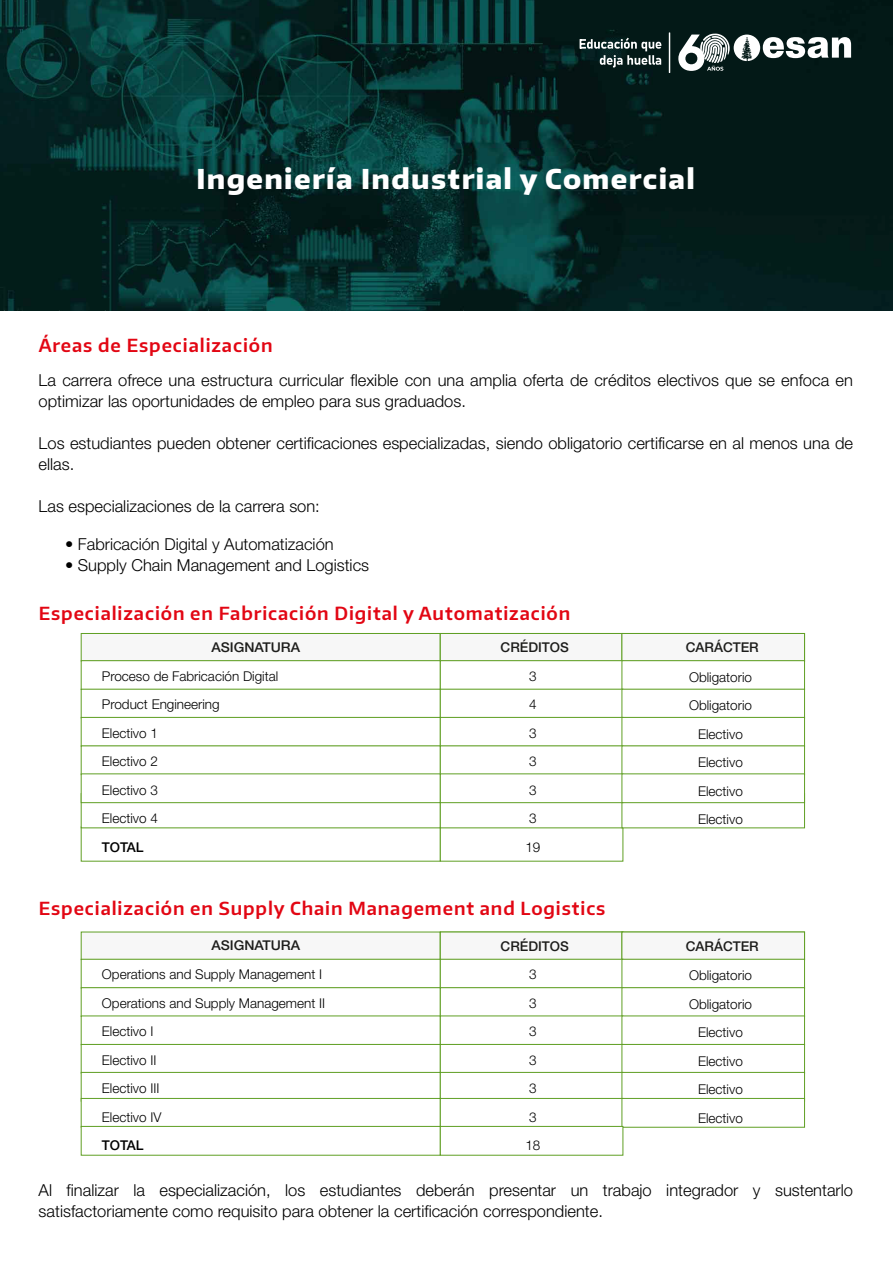
<style>
.page{position:relative;width:893px;height:1263px;background:#fff}
.page>*{position:absolute;margin:0;border:0;box-sizing:border-box;transform-origin:0 0}
.t1{font:800 27.3px "Encode Sans Normal";letter-spacing:.05em;color:#fff}
.t2{font:600 18px "Encode Sans Normal";letter-spacing:.05em;color:#e20613}
.t3{font:300 16.5px/21px "Helvetica Neue";color:#000}
.t4{font:300 13.5px/28.5px "Helvetica Neue";color:#000}
.t5{font:500 13.5px "Helvetica Neue";color:#1d1d1b}
.t6{font:500 13.5px "Helvetica Neue";color:#1d1d1b;scale:1.04 1}
.t7{font:500 13.5px "Helvetica Neue";color:#000}
</style>
<div class="page">
<img style="left:0;top:0;width:893px;height:310px">
<svg style="left:678px;top:34px;width:173px;height:37px"></svg>
<hr style="left:669px;top:32px;width:1px;height:41px;background:#fff">
<svg style="left:580px;top:38px;width:81px;height:29px;background:#425554"></svg>
<div style="left:81px;top:633px;width:360px;height:28px;background:#f7f7f7;border:1px solid #609f24"></div>
<div style="left:440px;top:633px;width:183px;height:28px;background:#f7f7f7;border:1px solid #609f24"></div>
<div style="left:621px;top:633px;width:184px;height:28px;background:#f7f7f7;border:1px solid #609f24"></div>
<div style="left:81px;top:660px;width:360px;height:30px;background:#fff;border:1px solid #609f24"></div>
<div style="left:440px;top:660px;width:183px;height:30px;background:#fff;border:1px solid #609f24"></div>
<div style="left:621px;top:660px;width:184px;height:30px;background:#fff;border:1px solid #609f24"></div>
<div style="left:81px;top:689px;width:360px;height:29px;background:#fff;border:1px solid #609f24"></div>
<div style="left:440px;top:689px;width:183px;height:29px;background:#fff;border:1px solid #609f24"></div>
<div style="left:621px;top:689px;width:184px;height:29px;background:#fff;border:1px solid #609f24"></div>
<div style="left:81px;top:717px;width:360px;height:29px;background:#fff;border:1px solid #609f24"></div>
<div style="left:440px;top:717px;width:183px;height:29px;background:#fff;border:1px solid #609f24"></div>
<div style="left:621px;top:717px;width:184px;height:29px;background:#fff;border:1px solid #609f24"></div>
<div style="left:81px;top:745px;width:360px;height:30px;background:#fff"></div>
<div style="left:440px;top:745px;width:183px;height:30px;background:#fff"></div>
<div style="left:621px;top:745px;width:184px;height:30px;background:#fff"></div>
<div style="left:81px;top:773px;width:360px;height:30px;background:#fff;border:1px solid #609f24"></div>
<div style="left:440px;top:773px;width:183px;height:30px;background:#fff;border:1px solid #609f24"></div>
<div style="left:621px;top:773px;width:184px;height:30px;background:#fff;border:1px solid #609f24"></div>
<div style="left:81px;top:932px;width:360px;height:28px;background:#f7f7f7"></div>
<div style="left:440px;top:932px;width:183px;height:28px;background:#f7f7f7"></div>
<div style="left:621px;top:932px;width:184px;height:28px;background:#f7f7f7"></div>
<div style="left:81px;top:959px;width:360px;height:29px;background:#fff;border:1px solid #609f24"></div>
<div style="left:440px;top:959px;width:183px;height:29px;background:#fff;border:1px solid #609f24"></div>
<div style="left:621px;top:959px;width:184px;height:29px;background:#fff;border:1px solid #609f24"></div>
<div style="left:81px;top:987px;width:360px;height:30px;background:#fff;border:1px solid #609f24"></div>
<div style="left:440px;top:987px;width:183px;height:30px;background:#fff;border:1px solid #609f24"></div>
<div style="left:621px;top:987px;width:184px;height:30px;background:#fff;border:1px solid #609f24"></div>
<div style="left:81px;top:1015px;width:360px;height:30px;background:#fff"></div>
<div style="left:440px;top:1015px;width:183px;height:30px;background:#fff"></div>
<div style="left:621px;top:1015px;width:184px;height:30px;background:#fff"></div>
<div style="left:81px;top:1044px;width:360px;height:29px;background:#fff;border:1px solid #609f24"></div>
<div style="left:440px;top:1044px;width:183px;height:29px;background:#fff;border:1px solid #609f24"></div>
<div style="left:621px;top:1044px;width:184px;height:29px;background:#fff;border:1px solid #609f24"></div>
<div style="left:81px;top:1072px;width:360px;height:29px;background:#fff;border:1px solid #609f24"></div>
<div style="left:440px;top:1072px;width:183px;height:29px;background:#fff;border:1px solid #609f24"></div>
<div style="left:621px;top:1072px;width:184px;height:29px;background:#fff;border:1px solid #609f24"></div>
<div style="left:81px;top:1098px;width:360px;height:29px;background:#fff;border:1px solid #609f24"></div>
<div style="left:440px;top:1098px;width:183px;height:29px;background:#fff;border:1px solid #609f24"></div>
<div style="left:621px;top:1098px;width:184px;height:29px;background:#fff;border:1px solid #609f24"></div>
<div style="left:81px;top:1126px;width:360px;height:29px;background:#fff;border:1px solid #609f24"></div>
<div style="left:440px;top:1126px;width:183px;height:29px;background:#fff;border:1px solid #609f24"></div>
<h1 class="t1" style="left:196px;top:161px;width:500px">Ingeniería Industrial y Comercial</h1>
<p class="t2" style="left:39px;top:333px;width:235px">Áreas de Especialización</p>
<p class="t3" style="left:39px;top:369px;width:816px">La carrera ofrece una estructura curricular flexible con una amplia oferta de créditos electivos que se enfoca en optimizar las oportunidades de empleo para sus graduados.</p>
<p class="t3" style="left:39px;top:432px;width:816px">Los estudiantes pueden obtener certificaciones especializadas, siendo obligatorio certificarse en al menos una de ellas.</p>
<p class="t3" style="left:39px;top:495px;width:283px">Las especializaciones de la carrera son:</p>
<p class="t3" style="left:65px;top:533px;width:270px">• Fabricación Digital y Automatización</p>
<p class="t3" style="left:65px;top:554px;width:306px">• Supply Chain Management and Logistics</p>
<p class="t2" style="left:39px;top:601px;width:533px">Especialización en Fabricación Digital y Automatización</p>
<p class="t6" style="left:211px;top:639px;width:87px">ASIGNATURA</p>
<p class="t5" style="left:501px;top:639px;width:70px">CRÉDITOS</p>
<p class="t5" style="left:686px;top:639px;width:75px">CARÁCTER</p>
<p class="t4" style="left:102px;top:661px;width:178px">Proceso de Fabricación Digital<br>Product Engineering<br>Electivo 1<br>Electivo 2<br>Electivo 3<br>Electivo 4</p>
<p class="t7" style="left:102px;top:839px;width:43px">TOTAL</p>
<p class="t4" style="left:525px;top:661px;width:17px">3<br>4<br>3<br>3<br>3<br>3<br>19</p>
<p class="t4" style="left:689px;top:662px;width:65px;text-align:center">Obligatorio<br>Obligatorio<br>Electivo<br>Electivo<br>Electivo<br>Electivo</p>
<p class="t2" style="left:39px;top:897px;width:568px">Especialización en Supply Chain Management and Logistics</p>
<p class="t6" style="left:211px;top:937px;width:87px">ASIGNATURA</p>
<p class="t5" style="left:501px;top:938px;width:70px">CRÉDITOS</p>
<p class="t5" style="left:686px;top:938px;width:75px">CARÁCTER</p>
<p class="t4" style="left:102px;top:960px;width:225px">Operations and Supply Management I<br>Operations and Supply Management II<br>Electivo I<br>Electivo II<br>Electivo III<br>Electivo IV</p>
<p class="t7" style="left:102px;top:1137px;width:43px">TOTAL</p>
<p class="t4" style="left:525px;top:960px;width:17px">3<br>3<br>3<br>3<br>3<br>3<br>18</p>
<p class="t4" style="left:689px;top:961px;width:65px;text-align:center">Obligatorio<br>Obligatorio<br>Electivo<br>Electivo<br>Electivo<br>Electivo</p>
<p class="t3" style="left:39px;top:1179px;width:816px">Al finalizar la especialización, los estudiantes deberán presentar un trabajo integrador y sustentarlo satisfactoriamente como requisito para obtener la certificación correspondiente.</p>
</div>
